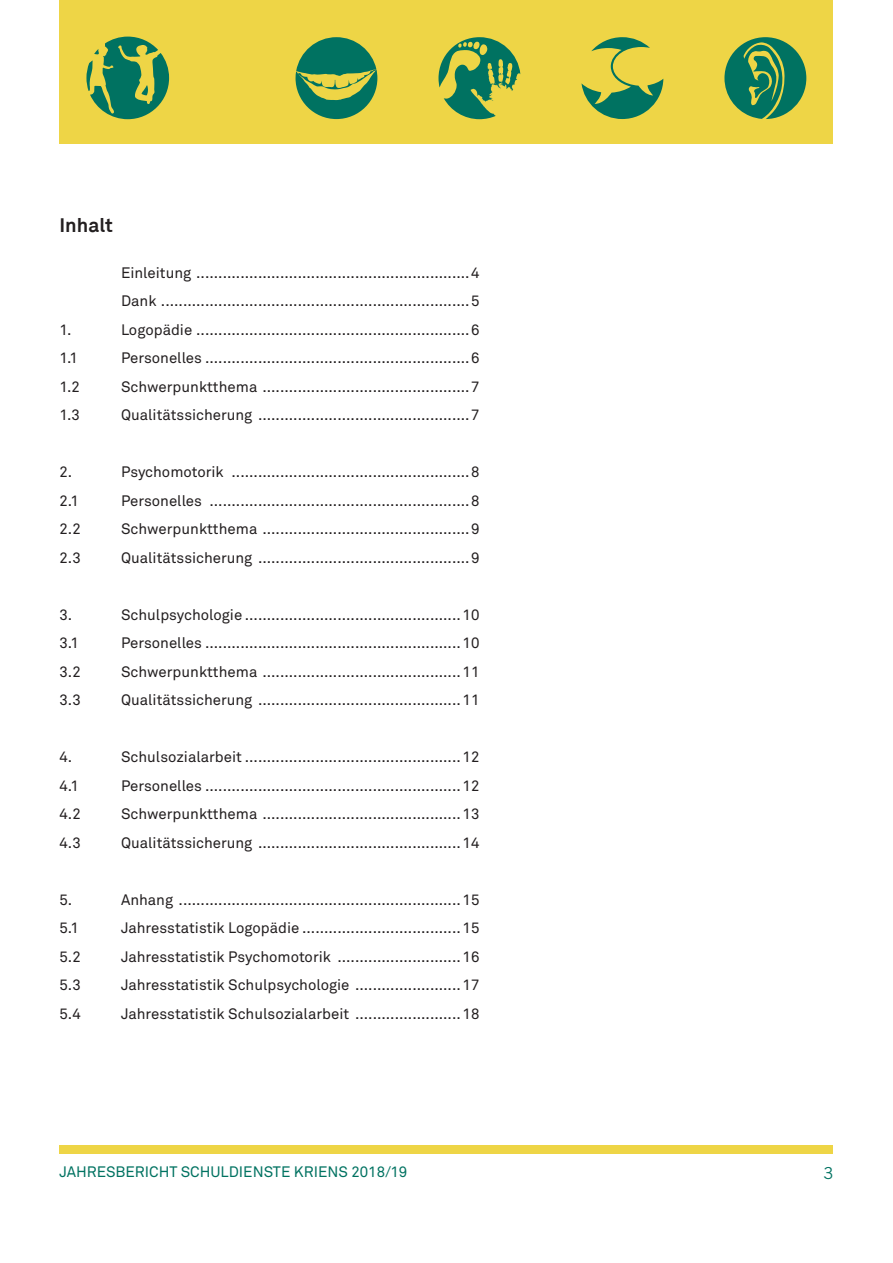
<style>
.page{position:relative;width:893px;height:1263px;background:#fff}
.page>*{position:absolute;margin:0;border:0;box-sizing:border-box;transform-origin:0 0}
.Titel{font:700 19.5px "Akkurat";color:#231f20}
.t1{font:16.5px "Trade Gothic LT Std";color:#007261}
.inhaltsverzeichnis{font:15px "Akkurat";color:#231f20}
.t2{font:15px "Akkurat";color:#007261}
</style>
<div class="page">
<div style="left:60px;top:1145px;width:773px;height:9px;background:#eed546"></div>
<div style="left:60px;top:0;width:773px;height:144px;background:#eed546"></div>
<svg style="left:296px;top:37px;width:81px;height:82px"></svg>
<svg style="left:581px;top:37px;width:82px;height:82px"></svg>
<svg style="left:438px;top:37px;width:82px;height:82px"></svg>
<svg style="left:724px;top:37px;width:82px;height:82px"></svg>
<svg style="left:86px;top:37px;width:83px;height:82px"></svg>
<p class="Titel" style="left:60px;top:213px;width:55px">Inhalt</p>
<p class="inhaltsverzeichnis" style="left:121px;top:264px;width:360px">Einleitung ..............................................................4</p>
<p class="inhaltsverzeichnis" style="left:121px;top:292px;width:360px">Dank ......................................................................5</p>
<p class="inhaltsverzeichnis" style="left:60px;top:321px;width:13px">1.</p>
<p class="inhaltsverzeichnis" style="left:121px;top:321px;width:360px">Logopädie ..............................................................6</p>
<p class="inhaltsverzeichnis" style="left:60px;top:349px;width:20px">1.1</p>
<p class="inhaltsverzeichnis" style="left:121px;top:349px;width:360px">Personelles ............................................................6</p>
<p class="inhaltsverzeichnis" style="left:60px;top:378px;width:22px">1.2</p>
<p class="inhaltsverzeichnis" style="left:121px;top:378px;width:360px">Schwerpunktthema ...............................................7</p>
<p class="inhaltsverzeichnis" style="left:60px;top:406px;width:22px">1.3</p>
<p class="inhaltsverzeichnis" style="left:121px;top:406px;width:360px">Qualitätssicherung ................................................7</p>
<p class="inhaltsverzeichnis" style="left:60px;top:463px;width:14px">2.</p>
<p class="inhaltsverzeichnis" style="left:121px;top:463px;width:360px">Psychomotorik ......................................................8</p>
<p class="inhaltsverzeichnis" style="left:60px;top:492px;width:21px">2.1</p>
<p class="inhaltsverzeichnis" style="left:121px;top:492px;width:360px">Personelles ...........................................................8</p>
<p class="inhaltsverzeichnis" style="left:60px;top:520px;width:23px">2.2</p>
<p class="inhaltsverzeichnis" style="left:121px;top:520px;width:360px">Schwerpunktthema ...............................................9</p>
<p class="inhaltsverzeichnis" style="left:60px;top:549px;width:23px">2.3</p>
<p class="inhaltsverzeichnis" style="left:121px;top:549px;width:360px">Qualitätssicherung ................................................9</p>
<p class="inhaltsverzeichnis" style="left:60px;top:606px;width:14px">3.</p>
<p class="inhaltsverzeichnis" style="left:121px;top:606px;width:360px">Schulpsychologie .................................................10</p>
<p class="inhaltsverzeichnis" style="left:60px;top:634px;width:21px">3.1</p>
<p class="inhaltsverzeichnis" style="left:121px;top:634px;width:360px">Personelles ..........................................................10</p>
<p class="inhaltsverzeichnis" style="left:60px;top:663px;width:23px">3.2</p>
<p class="inhaltsverzeichnis" style="left:121px;top:663px;width:360px">Schwerpunktthema .............................................11</p>
<p class="inhaltsverzeichnis" style="left:60px;top:691px;width:23px">3.3</p>
<p class="inhaltsverzeichnis" style="left:121px;top:691px;width:360px">Qualitätssicherung ..............................................11</p>
<p class="inhaltsverzeichnis" style="left:60px;top:748px;width:14px">4.</p>
<p class="inhaltsverzeichnis" style="left:121px;top:748px;width:360px">Schulsozialarbeit .................................................12</p>
<p class="inhaltsverzeichnis" style="left:60px;top:777px;width:21px">4.1</p>
<p class="inhaltsverzeichnis" style="left:121px;top:777px;width:360px">Personelles ..........................................................12</p>
<p class="inhaltsverzeichnis" style="left:60px;top:805px;width:23px">4.2</p>
<p class="inhaltsverzeichnis" style="left:121px;top:805px;width:360px">Schwerpunktthema .............................................13</p>
<p class="inhaltsverzeichnis" style="left:60px;top:834px;width:23px">4.3</p>
<p class="inhaltsverzeichnis" style="left:121px;top:834px;width:360px">Qualitätssicherung ..............................................14</p>
<p class="inhaltsverzeichnis" style="left:60px;top:891px;width:14px">5.</p>
<p class="inhaltsverzeichnis" style="left:121px;top:891px;width:360px">Anhang ................................................................15</p>
<p class="inhaltsverzeichnis" style="left:60px;top:919px;width:21px">5.1</p>
<p class="inhaltsverzeichnis" style="left:121px;top:919px;width:360px">Jahresstatistik Logopädie ....................................15</p>
<p class="inhaltsverzeichnis" style="left:60px;top:948px;width:23px">5.2</p>
<p class="inhaltsverzeichnis" style="left:121px;top:948px;width:360px">Jahresstatistik Psychomotorik ............................16</p>
<p class="inhaltsverzeichnis" style="left:60px;top:976px;width:23px">5.3</p>
<p class="inhaltsverzeichnis" style="left:121px;top:976px;width:360px">Jahresstatistik Schulpsychologie ........................17</p>
<p class="inhaltsverzeichnis" style="left:60px;top:1005px;width:23px">5.4</p>
<p class="inhaltsverzeichnis" style="left:121px;top:1005px;width:360px">Jahresstatistik Schulsozialarbeit ........................18</p>
<p class="t2" style="left:60px;top:1163px;width:349px">JAHRESBERICHT SCHULDIENSTE KRIENS 2018/19</p>
<p class="t1" style="left:823px;top:1163px;width:12px">3</p>
</div>
